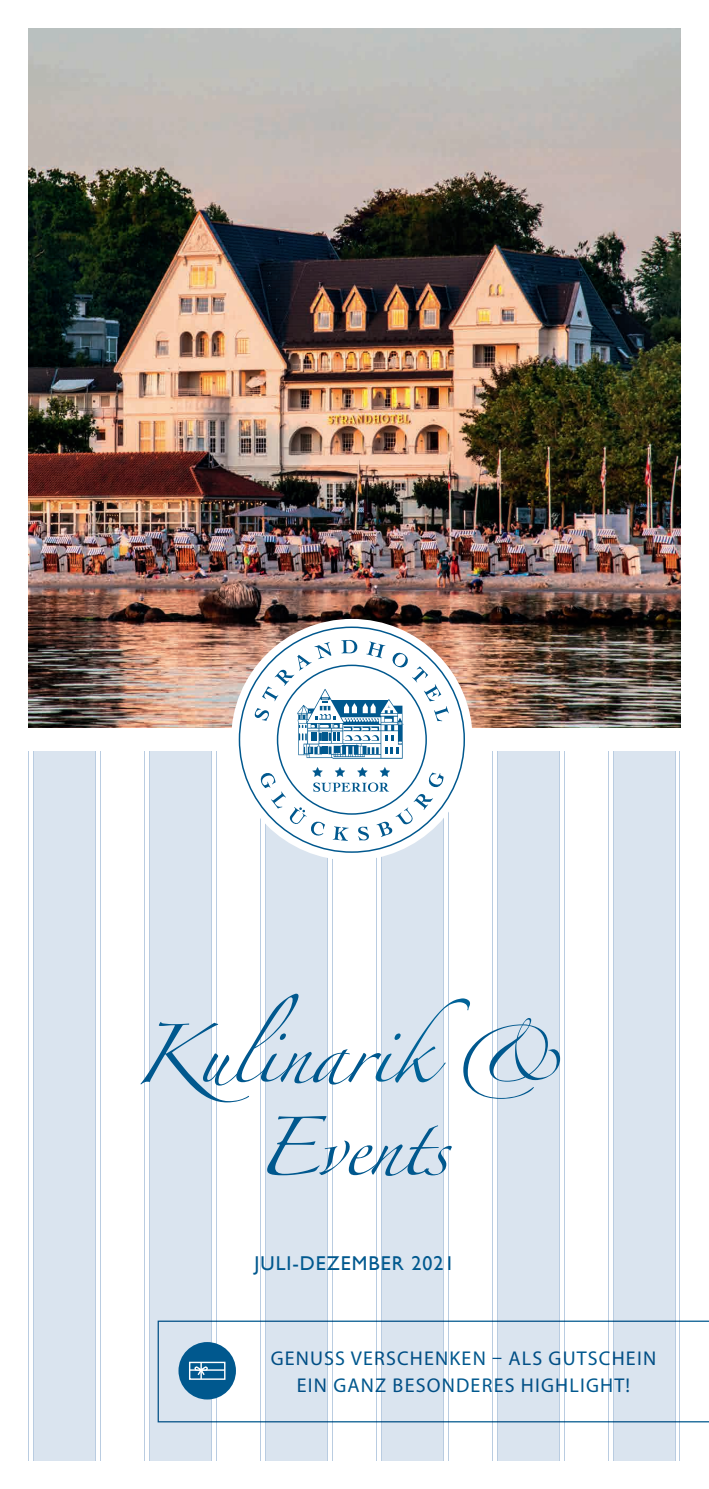
<style>
.page{position:relative;width:709px;height:1489px;background:#fff}
.page>*{position:absolute;margin:0;border:0;box-sizing:border-box;transform-origin:0 0}
.t1{font:52.5px/92.5px "Zapfino";letter-spacing:-.03em;color:#00588e;text-align:center}
.t2{font:20px/27.5px "Myriad Pro";letter-spacing:.06em;color:#00588e;text-align:center}
.t3{font:20px "Gill Sans";letter-spacing:.05em;color:#00588e}
.s1{color:#006297}
</style>
<div class="page">
<div style="left:33px;top:750px;width:63px;height:710px;background:#dae4ef"></div>
<div style="left:149px;top:750px;width:63px;height:710px;background:#dae4ef"></div>
<div style="left:265px;top:750px;width:62px;height:710px;background:#dae4ef"></div>
<div style="left:381px;top:750px;width:62px;height:710px;background:#dae4ef"></div>
<div style="left:497px;top:750px;width:62px;height:710px;background:#dae4ef"></div>
<div style="left:613px;top:750px;width:62px;height:710px;background:#dae4ef"></div>
<hr style="left:100px;top:750px;width:1px;height:710px;background:#b9cce1">
<hr style="left:28px;top:750px;width:1px;height:710px;background:#b9cce1">
<hr style="left:95px;top:750px;width:1px;height:710px;background:#b9cce1">
<hr style="left:33px;top:750px;width:1px;height:710px;background:#b9cce1">
<hr style="left:216px;top:750px;width:1px;height:710px;background:#b9cce1">
<hr style="left:144px;top:750px;width:1px;height:710px;background:#b9cce1">
<hr style="left:211px;top:750px;width:1px;height:710px;background:#b9cce1">
<hr style="left:149px;top:750px;width:1px;height:710px;background:#b9cce1">
<hr style="left:332px;top:750px;width:1px;height:710px;background:#b9cce1">
<hr style="left:260px;top:750px;width:1px;height:710px;background:#b9cce1">
<hr style="left:327px;top:750px;width:1px;height:710px;background:#b9cce1">
<hr style="left:265px;top:750px;width:1px;height:710px;background:#b9cce1">
<hr style="left:447px;top:750px;width:1px;height:710px;background:#b9cce1">
<hr style="left:376px;top:750px;width:1px;height:710px;background:#b9cce1">
<hr style="left:443px;top:750px;width:1px;height:710px;background:#b9cce1">
<hr style="left:381px;top:750px;width:1px;height:710px;background:#b9cce1">
<hr style="left:563px;top:750px;width:1px;height:710px;background:#b9cce1">
<hr style="left:492px;top:750px;width:1px;height:710px;background:#b9cce1">
<hr style="left:559px;top:750px;width:1px;height:710px;background:#b9cce1">
<hr style="left:496px;top:750px;width:1px;height:710px;background:#b9cce1">
<hr style="left:679px;top:750px;width:1px;height:710px;background:#b9cce1">
<hr style="left:608px;top:750px;width:1px;height:710px;background:#b9cce1">
<hr style="left:675px;top:750px;width:1px;height:710px;background:#b9cce1">
<hr style="left:612px;top:750px;width:1px;height:710px;background:#b9cce1">
<img style="left:28px;top:28px;width:652px;height:699px">
<div style="left:231px;top:619px;width:241px;height:241px;background:#fff;border-radius:50%"></div>
<svg style="left:239px;top:626px;width:226px;height:226px"></svg>
<svg style="left:254px;top:640px;width:195px;height:201px"></svg>
<svg style="left:158px;top:1320px;width:551px;height:102px"></svg>
<h1 class="t1" style="left:133px;top:1017px;width:438px">Kulinar<span class="s1">ik</span>&amp;<br>Events</h1>
<p class="t3" style="left:254px;top:1251px;width:201px">JULI-DEZEMBER 2021</p>
<p class="t2" style="left:270px;top:1343px;width:387px">GENUSS VERSCHENKEN – ALS GUTSCHEIN<br>EIN GANZ BESONDERES HIGHLIGHT!</p>
</div>
